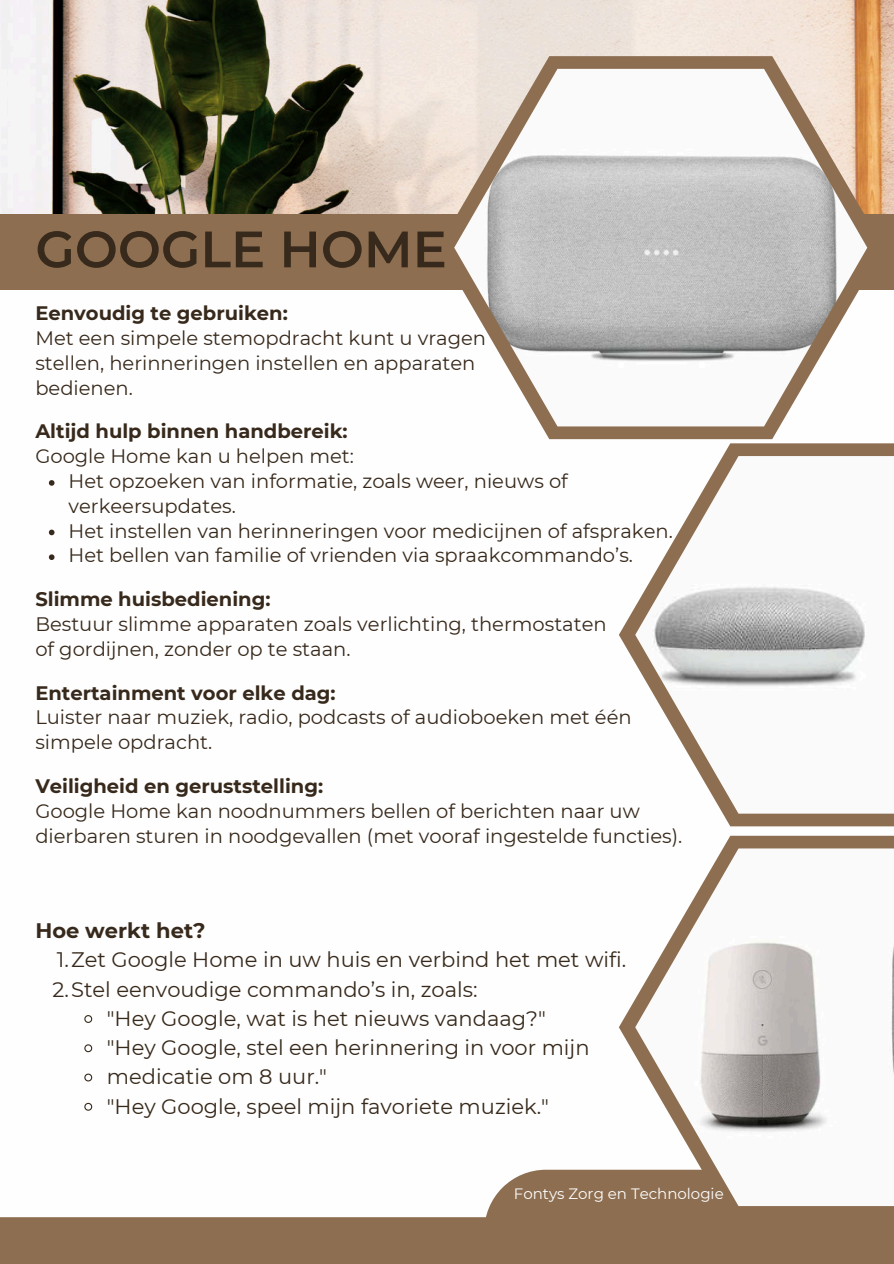
<style>
.page{position:relative;width:894px;height:1264px;background:#fff}
.page>*{position:absolute;margin:0;border:0;box-sizing:border-box;transform-origin:0 0}
.t1{font:600 51.15px "Montserrat";color:#37291b}
.t2{font:21px "Montserrat";color:#37291b}
.t3{font:700 21px "Montserrat";color:#37291b}
.t4{font:19.5px/24.8px "Montserrat";color:#37291b}
.t5{font:700 19.5px "Montserrat";color:#37291b}
.t6{font:15px "Montserrat";color:#fefefe}
</style>
<div class="page">
<img style="left:0;top:0;width:893px;height:214px">
<div style="left:0;top:214px;width:893px;height:76px;background:#8d6e50"></div>
<svg style="left:437px;top:56px;width:446px;height:383px"></svg>
<img style="left:454px;top:69px;width:413px;height:357px">
<svg style="left:619px;top:443px;width:274px;height:383px"></svg>
<img style="left:635px;top:456px;width:258px;height:357px">
<div style="left:486px;top:1169px;width:407px;height:94px;background:#8d6e50"></div>
<div style="left:0;top:1217px;width:576px;height:46px;background:#8d6e50"></div>
<svg style="left:618px;top:835px;width:275px;height:383px"></svg>
<img style="left:635px;top:848px;width:258px;height:357px">
<svg style="left:49px;top:480px;width:5px;height:6px"></svg>
<svg style="left:49px;top:529px;width:5px;height:6px"></svg>
<svg style="left:49px;top:554px;width:5px;height:6px"></svg>
<svg style="left:84px;top:1015px;width:9px;height:8px"></svg>
<svg style="left:84px;top:1044px;width:9px;height:9px"></svg>
<svg style="left:84px;top:1073px;width:9px;height:9px"></svg>
<svg style="left:84px;top:1102px;width:9px;height:9px"></svg>
<h1 class="t1" style="left:35px;top:213px;width:413px">GOOGLE HOME</h1>
<p class="t5" style="left:35px;top:299px;width:254px">Eenvoudig te gebruiken:</p>
<p class="t4" style="left:35px;top:325px;width:452px">Met een simpele stemopdracht kunt u vragen stellen, herinneringen instellen en apparaten bedienen.</p>
<p class="t5" style="left:35px;top:417px;width:314px">Altijd hulp binnen handbereik:</p>
<p class="t4" style="left:68px;top:443px;width:605px;text-indent:-33px">Google Home kan u helpen met:<br>Het opzoeken van informatie, zoals weer, nieuws of verkeersupdates.<br>Het instellen van herinneringen voor medicijnen of afspraken.<br>Het bellen van familie of vrienden via spraakcommando’s.</p>
<p class="t5" style="left:35px;top:585px;width:236px">Slimme huisbediening:</p>
<p class="t4" style="left:35px;top:611px;width:572px">Bestuur slimme apparaten zoals verlichting, thermostaten of gordijnen, zonder op te staan.</p>
<p class="t5" style="left:35px;top:678px;width:302px">Entertainment voor elke dag:</p>
<p class="t4" style="left:35px;top:704px;width:597px">Luister naar muziek, radio, podcasts of audioboeken met één simpele opdracht.</p>
<p class="t5" style="left:35px;top:772px;width:289px">Veiligheid en geruststelling:</p>
<p class="t4" style="left:35px;top:797px;width:648px">Google Home kan noodnummers bellen of berichten naar uw dierbaren sturen in noodgevallen (met vooraf ingestelde functies).</p>
<p class="t3" style="left:35px;top:915px;width:172px">Hoe werkt het?</p>
<p class="t2" style="left:57px;top:945px;width:570px">1.Zet Google Home in uw huis en verbind het met wifi.</p>
<p class="t2" style="left:53px;top:974px;width:426px">2.Stel eenvoudige commando’s in, zoals:</p>
<p class="t2" style="left:107px;top:1003px;width:440px">"Hey Google, wat is het nieuws vandaag?"</p>
<p class="t2" style="left:107px;top:1033px;width:484px">"Hey Google, stel een herinnering in voor mijn</p>
<p class="t2" style="left:107px;top:1062px;width:222px">medicatie om 8 uur."</p>
<p class="t2" style="left:107px;top:1091px;width:443px">"Hey Google, speel mijn favoriete muziek."</p>
<p class="t6" style="left:513px;top:1182px;width:211px">Fontys Zorg en Technologie</p>
</div>
